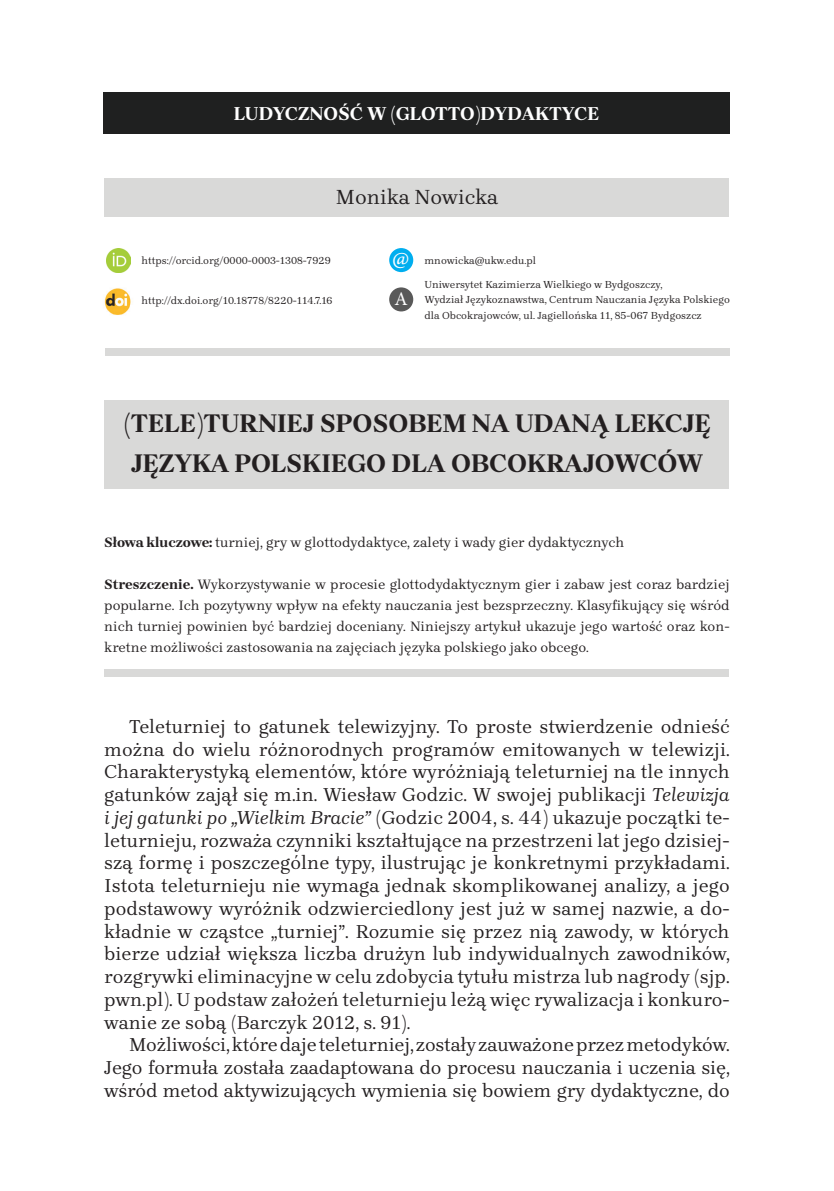
<style>
.page{position:relative;width:834px;height:1191px;background:#fff}
.page>*{position:absolute;margin:0;border:0;box-sizing:border-box;transform-origin:0 0}
.t1{font:700 26.25px/39.4px "Brygada 1918";color:#231f20}
.t2{font:22.75px "Minion Pro";color:#fff}
.t3{font:21px "Brygada 1918";color:#231f20}
.t4{font:19.25px/22.8px "Brygada 1918";letter-spacing:-.01em;color:#231f20;text-align:justify}
.t5{font:700 19.25px "Brygada 1918";color:#fff}
.t6{font:19.25px "Minion Pro";color:#fff}
.t7{font:14px/21px "Brygada 1918";color:#231f20;text-align:justify}
.t8{font:10.5px/15.8px "Brygada 1918";color:#231f20}
.s1{font-weight:700}
.s2{font-style:italic}
</style>
<div class="page">
<div style="left:103px;top:92px;width:626px;height:42px;background:#1f2020"></div>
<div style="left:104px;top:400px;width:624px;height:89px;background:#d9d9d8"></div>
<div style="left:104px;top:178px;width:624px;height:39px;background:#d9d9d8"></div>
<img style="left:104px;top:288px;width:27px;height:27px">
<img style="left:106px;top:248px;width:24px;height:24px">
<div style="left:389px;top:248px;width:24px;height:24px;background:#00aeef;border-radius:50%"></div>
<div style="left:389px;top:287px;width:24px;height:24px;background:#595959;border-radius:50%"></div>
<div style="left:105px;top:348px;width:624px;height:8px;background:#d9d9d8"></div>
<div style="left:104px;top:668px;width:624px;height:8px;background:#d9d9d8"></div>
<p class="t5" style="left:234px;top:102px;width:366px">LUDYCZNOŚĆ W (GLOTTO)DYDAKTYCE</p>
<p class="t3" style="left:336px;top:185px;width:164px">Monika Nowicka</p>
<p class="t8" style="left:141px;top:254px;width:191px">https://orcid.org/0000-0003-1308-7929</p>
<p class="t8" style="left:141px;top:293px;width:192px">http://dx.doi.org/10.18778/8220-114.7.16</p>
<p class="t2" style="left:392px;top:243px;width:19px">@</p>
<p class="t6" style="left:394px;top:286px;width:15px">A</p>
<p class="t8" style="left:424px;top:254px;width:113px">mnowicka@ukw.edu.pl</p>
<p class="t8" style="left:424px;top:277px;width:307px">Uniwersytet Kazimierza Wielkiego w Bydgoszczy,<br>Wydział Językoznawstwa, Centrum Nauczania Języka Polskiego dla Obcokrajowców, ul. Jagiellońska 11, 85-067 Bydgoszcz</p>
<h1 class="t1" style="left:123px;top:406px;width:588px">(TELE)TURNIEJ SPOSOBEM NA UDANĄ LEKCJĘ<br>JĘZYKA POLSKIEGO DLA OBCOKRAJOWCÓW</h1>
<p class="t7" style="left:104px;top:533px;width:521px"><span class="s1">Słowa kluczowe:</span> turniej, gry w glottodydaktyce, zalety i wady gier dydaktycznych</p>
<p class="t7" style="left:104px;top:575px;width:627px"><span class="s1">Streszczenie.</span> Wykorzystywanie w procesie glottodydaktycznym gier i zabaw jest coraz bardziej popularne. Ich pozytywny wpływ na efekty nauczania jest bezsprzeczny. Klasyfikujący się wśród nich turniej powinien być bardziej doceniany. Niniejszy artykuł ukazuje jego wartość oraz kon&shy;kretne możliwości zastosowania na zajęciach języka polskiego jako obcego.</p>
<p class="t4" style="left:104px;top:717px;width:627px;text-indent:25px">Teleturniej to gatunek telewizyjny. To proste stwierdzenie odnieść można do wielu różnorodnych programów emitowanych w telewizji.<br>Charakterystyką elementów, które wyróżniają teleturniej na tle innych gatunków zajął się m.in. Wiesław Godzic. W swojej publikacji <span class="s2">Telewizja i jej gatunki po „Wielkim Bracie”</span> (Godzic 2004, s. 44) ukazuje początki te&shy;leturnieju, rozważa czynniki kształtujące na przestrzeni lat jego dzisiej&shy;szą formę i poszczególne typy, ilustrując je konkretnymi przykładami.<br>Istota teleturnieju nie wymaga jednak skomplikowanej analizy, a jego podstawowy wyróżnik odzwierciedlony jest już w samej nazwie, a do&shy;kładnie w cząstce „turniej”. Rozumie się przez nią zawody, w których bierze udział większa liczba drużyn lub indywidualnych zawodników, rozgrywki eliminacyjne w celu zdobycia tytułu mistrza lub nagrody (sjp. pwn.pl). U podstaw założeń teleturnieju leżą więc rywalizacja i konkuro&shy;wanie ze sobą (Barczyk 2012, s. 91).</p>
<p class="t4" style="left:104px;top:1035px;width:627px;text-indent:25px">Możliwości, które daje teleturniej, zostały zauważone przez metodyków.<br>Jego formuła została zaadaptowana do procesu nauczania i uczenia się, wśród metod aktywizujących wymienia się bowiem gry dydaktyczne, do</p>
</div>
